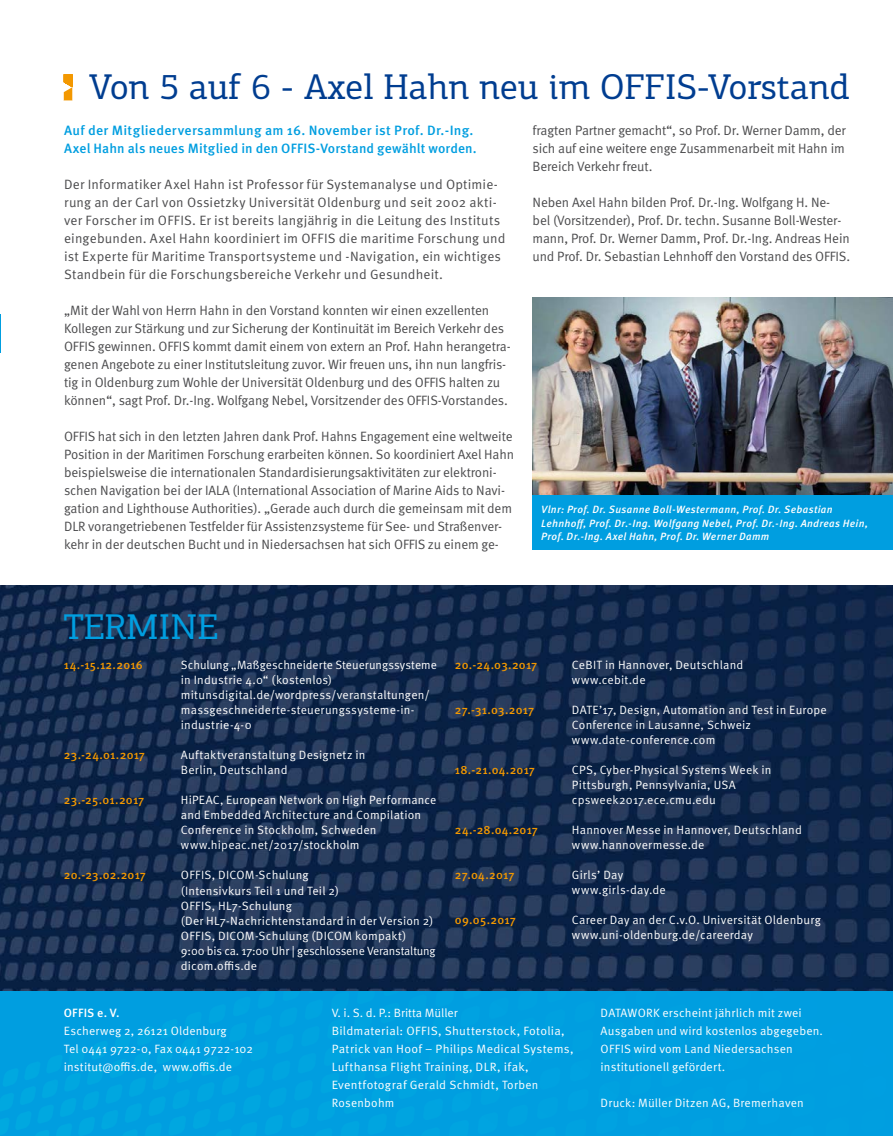
<style>
.page{position:relative;width:893px;height:1136px;background:#fff}
.page>*{position:absolute;margin:0;border:0;box-sizing:border-box;transform-origin:0 0}
.t1{font:36px "PF Agora Slab Pro";color:#003d90}
.t2{font:36px "PF Agora Slab Pro";color:#009ee0}
.t3{font:13.5px/18px "Meta OT";letter-spacing:-.01em;color:#4b4b4d}
.t4{font:13.5px/18px "Meta OT";letter-spacing:.01em;color:#4b4b4d}
.t5{font:500 13.5px/18px "Meta OT";letter-spacing:.015em;color:#009ee0}
.t6{font:12px/15px "Meta OT";letter-spacing:.015em;color:#fff}
.t7{font:500 12px "Meta OT";letter-spacing:.015em;color:#f39800}
.t8{font:500 12px "Meta OT";letter-spacing:.03em;color:#fff}
.t9{font:italic 500 10.5px/13.5px "Meta OT";letter-spacing:.03em;color:#fff}
</style>
<div class="page">
<img style="left:0;top:585px;width:893px;height:406px">
<div style="left:0;top:991px;width:893px;height:144px;background:#009ee0"></div>
<svg style="left:64px;top:74px;width:8px;height:26px"></svg>
<img style="left:533px;top:297px;width:360px;height:198px">
<div style="left:533px;top:495px;width:360px;height:54px;background:#009ee0"></div>
<h1 class="t1" style="left:89px;top:65px;width:762px">Von 5 auf 6 - Axel Hahn neu im OFFIS-Vorstand</h1>
<p class="t5" style="left:64px;top:121px;width:414px">Auf der Mitgliederversammlung am 16. November ist Prof. Dr.-Ing.<br>Axel Hahn als neues Mitglied in den OFFIS-Vorstand gewählt worden.</p>
<p class="t4" style="left:64px;top:175px;width:443px">Der Informatiker Axel Hahn ist Professor für Systemanalyse und Optimie&shy;rung an der Carl von Ossietzky Universität Oldenburg und seit 2002 akti&shy;ver Forscher im OFFIS. Er ist bereits langjährig in die Leitung des Instituts eingebunden. Axel Hahn koordiniert im OFFIS die maritime Forschung und ist Experte für Maritime Transportsysteme und -Navigation, ein wichtiges Standbein für die Forschungsbereiche Verkehr und Gesundheit.</p>
<p class="t3" style="left:64px;top:301px;width:448px">„Mit der Wahl von Herrn Hahn in den Vorstand konnten wir einen exzellenten Kollegen zur Stärkung und zur Sicherung der Kontinuität im Bereich Verkehr des OFFIS gewinnen. OFFIS kommt damit einem von extern an Prof. Hahn herangetra&shy;genen Angebote zu einer Institutsleitung zuvor. Wir freuen uns, ihn nun langfris&shy;tig in Oldenburg zum Wohle der Universität Oldenburg und des OFFIS halten zu können“, sagt Prof. Dr.-Ing. Wolfgang Nebel, Vorsitzender des OFFIS-Vorstandes.</p>
<p class="t3" style="left:64px;top:427px;width:452px">OFFIS hat sich in den letzten Jahren dank Prof. Hahns Engagement eine weltweite Position in der Maritimen Forschung erarbeiten können. So koordiniert Axel Hahn beispielsweise die internationalen Standardisierungsaktivitäten zur elektroni&shy;schen Navigation bei der IALA (International Association of Marine Aids to Navi&shy;gation and Lighthouse Authorities). „Gerade auch durch die gemeinsam mit dem DLR vorangetriebenen Testfelder für Assistenzsysteme für See- und Straßenver&shy;kehr in der deutschen Bucht und in Niedersachsen hat sich OFFIS zu einem ge-</p>
<p class="t3" style="left:533px;top:121px;width:315px;text-align:justify">fragten Partner gemacht“, so Prof. Dr. Werner Damm, der sich auf eine weitere enge Zusammenarbeit mit Hahn im Bereich Verkehr freut.</p>
<p class="t3" style="left:533px;top:193px;width:319px">Neben Axel Hahn bilden Prof. Dr.-Ing. Wolfgang H. Ne&shy;bel (Vorsitzender), Prof. Dr. techn. Susanne Boll-Wester&shy;mann, Prof. Dr. Werner Damm, Prof. Dr.-Ing. Andreas Hein und Prof. Dr. Sebastian Lehnhoff den Vorstand des OFFIS.</p>
<p class="t9" style="left:541px;top:503px;width:328px">Vlnr: Prof. Dr. Susanne Boll-Westermann, Prof. Dr. Sebastian<br>Lehnhoff, Prof. Dr.-Ing. Wolfgang Nebel, Prof. Dr.-Ing. Andreas Hein,<br>Prof. Dr.-Ing. Axel Hahn, Prof. Dr. Werner Damm</p>
<h1 class="t2" style="left:64px;top:605px;width:156px">TERMINE</h1>
<p class="t7" style="left:64px;top:657px;width:80px">14.-15.12.2016</p>
<p class="t6" style="left:181px;top:657px;width:257px">Schulung „Maßgeschneiderte Steuerungssysteme in Industrie 4.0“ (kostenlos) mitunsdigital.de/wordpress/veranstaltungen/ massgeschneiderte-steuerungssysteme-in&shy;industrie-4-0</p>
<p class="t7" style="left:64px;top:747px;width:83px">23.-24.01.2017</p>
<p class="t6" style="left:181px;top:747px;width:186px">Auftaktveranstaltung Designetz in<br>Berlin, Deutschland</p>
<p class="t7" style="left:64px;top:792px;width:82px">23.-25.01.2017</p>
<p class="t6" style="left:181px;top:792px;width:257px">HiPEAC, European Network on High Performance and Embedded Architecture and Compilation Conference in Stockholm, Schweden www.hipeac.net/2017/stockholm</p>
<p class="t7" style="left:64px;top:867px;width:84px">20.-23.02.2017</p>
<p class="t6" style="left:181px;top:867px;width:256px">OFFIS, DICOM-Schulung<br>(Intensivkurs Teil 1 und Teil 2)<br>OFFIS, HL7-Schulung<br>(Der HL7-Nachrichtenstandard in der Version 2)<br>OFFIS, DICOM-Schulung (DICOM kompakt)<br>9:00 bis ca. 17:00 Uhr | geschlossene Veranstaltung dicom.offis.de</p>
<p class="t7" style="left:455px;top:657px;width:84px">20.-24.03.2017</p>
<p class="t6" style="left:572px;top:657px;width:173px">CeBIT in Hannover, Deutschland www.cebit.de</p>
<p class="t7" style="left:455px;top:702px;width:81px">27.-31.03.2017</p>
<p class="t6" style="left:572px;top:702px;width:256px">DATE’17, Design, Automation and Test in Europe<br>Conference in Lausanne, Schweiz www.date-conference.com</p>
<p class="t7" style="left:455px;top:762px;width:82px">18.-21.04.2017</p>
<p class="t6" style="left:572px;top:762px;width:201px">CPS, Cyber-Physical Systems Week in<br>Pittsburgh, Pennsylvania, USA cpsweek2017.ece.cmu.edu</p>
<p class="t7" style="left:455px;top:822px;width:85px">24.-28.04.2017</p>
<p class="t6" style="left:572px;top:822px;width:231px">Hannover Messe in Hannover, Deutschland www.hannovermesse.de</p>
<p class="t7" style="left:455px;top:867px;width:61px">27.04.2017</p>
<p class="t6" style="left:572px;top:867px;width:95px">Girls’ Day www.girls-day.de</p>
<p class="t7" style="left:455px;top:912px;width:62px">09.05.2017</p>
<p class="t6" style="left:572px;top:912px;width:251px">Career Day an der C.v.O. Universität Oldenburg www.uni-oldenburg.de/careerday</p>
<p class="t8" style="left:64px;top:1005px;width:57px">OFFIS e. V.</p>
<p class="t6" style="left:64px;top:1022px;width:191px;line-height:18px">Escherweg 2, 26121 Oldenburg<br>Tel 0441 9722-0, Fax 0441 9722-102 institut@offis.de, www.offis.de</p>
<p class="t6" style="left:332px;top:1003px;width:243px;line-height:18px">V. i. S. d. P.: Britta Müller<br>Bildmaterial: OFFIS, Shutterstock, Fotolia, Patrick van Hoof – Philips Medical Systems, Lufthansa Flight Training, DLR, ifak, Eventfotograf Gerald Schmidt, Torben Rosenbohm</p>
<p class="t6" style="left:601px;top:1003px;width:224px;line-height:18px">DATAWORK erscheint jährlich mit zwei Ausgaben und wird kostenlos abgegeben.<br>OFFIS wird vom Land Niedersachsen institutionell gefördert.</p>
<p class="t6" style="left:601px;top:1095px;width:205px">Druck: Müller Ditzen AG, Bremerhaven</p>
</div>
